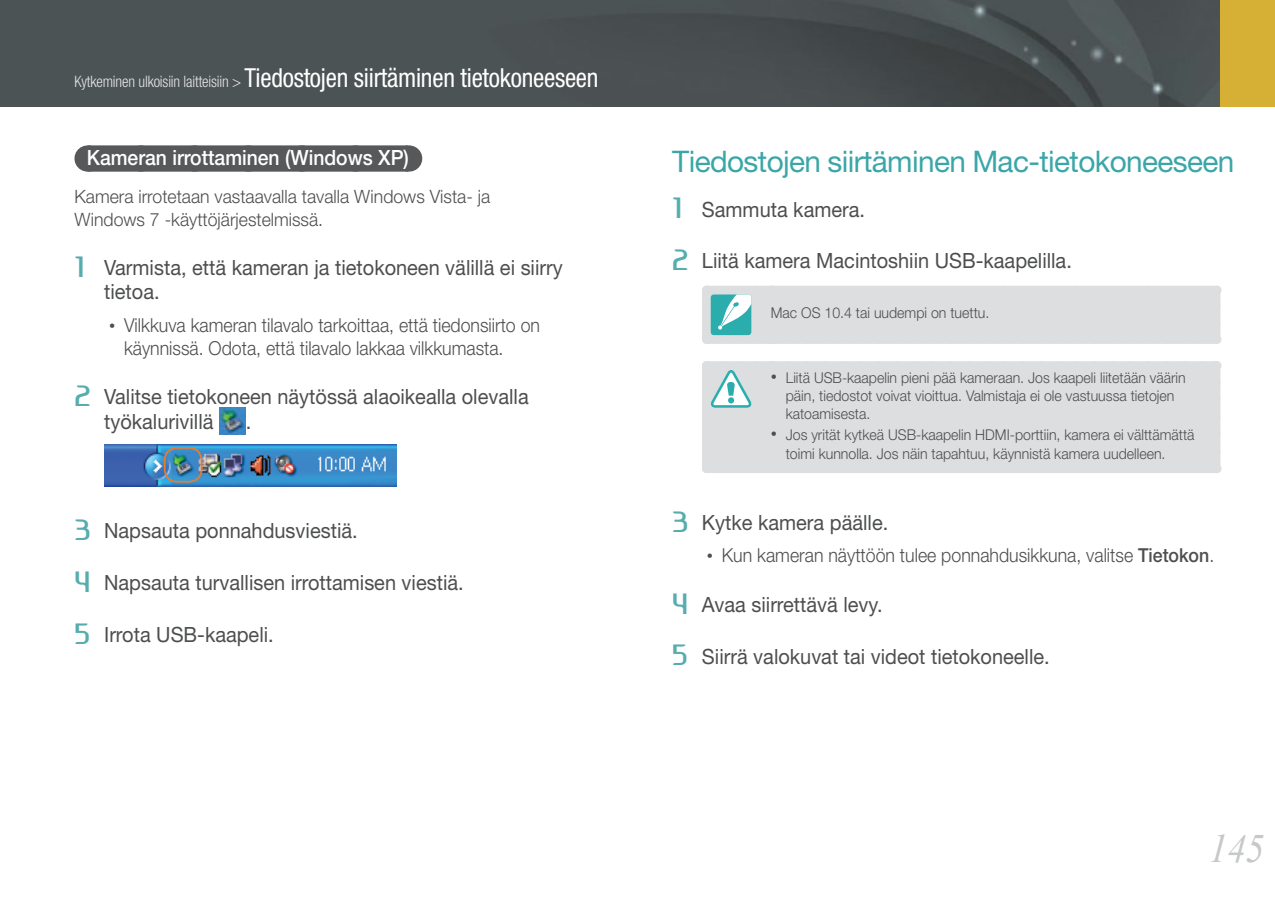
<style>
.page{position:relative;width:1275px;height:903px;background:#fff}
.page>*{position:absolute;margin:0;border:0;box-sizing:border-box;transform-origin:0 0}
.t1{font:italic 40.25px "Times New Roman";color:#c6c8ca;scale:.95 1}
.t2{font:29.75px "Helvetica Neue";letter-spacing:-.02em;color:#3ba6a7}
.t3{font:condensed 26.25px "Helvetica Neue";letter-spacing:-.01em;color:#fff;scale:.96 1}
.t4{font:21px/24.5px "Helvetica Neue";color:#4d4e4f;scale:.95 1}
.t5{font:500 21px "Helvetica Neue";color:#fff;scale:.92 1}
.t6{font:300 19.25px/22.8px "Helvetica Neue";color:#4d4e4f;scale:.92 1}
.t7{font:300 18.38px/22.8px "Helvetica Neue";color:#4d4e4f;scale:.96 1}
.t8{font:300 14.88px/18.4px "Helvetica Neue";color:#4d4e4f;scale:.95 1}
.s1{font-weight:300;font-size:15.75px;color:#e6e7e9}
.s2{font-family:"Ageonebold";font-size:26.25px;color:#57adae}
.s3{font-family:"Arial";font-weight:400;font-size:17.5px}
.s4{font-weight:500}
</style>
<div class="page">
<img style="left:0;top:0;width:1220px;height:107px">
<div style="left:1220px;top:0;width:55px;height:107px;background:#d6b035"></div>
<div style="left:88px;top:145px;width:320px;height:27px;background:#56585a"></div>
<svg style="left:141px;top:145px;width:240px;height:27px"></svg>
<svg style="left:408px;top:145px;width:1px;height:27px"></svg>
<img style="left:219px;top:408px;width:27px;height:26px">
<img style="left:104px;top:444px;width:293px;height:42px">
<div style="left:164px;top:447px;width:38px;height:36px;border:2px solid #ee792d;border-radius:12px"></div>
<div style="left:702px;top:286px;width:518px;height:58px;background:#dddedf"></div>
<div style="left:711px;top:370px;width:501px;height:94px;background:#dddedf"></div>
<div style="left:706px;top:361px;width:65px;height:9px;background:#dddedf"></div>
<div style="left:702px;top:366px;width:9px;height:103px;background:#dddedf"></div>
<div style="left:771px;top:361px;width:445px;height:9px;background:#dddedf"></div>
<div style="left:1212px;top:366px;width:8px;height:103px;background:#dddedf"></div>
<div style="left:706px;top:464px;width:65px;height:9px;background:#dddedf"></div>
<div style="left:771px;top:464px;width:445px;height:9px;background:#dddedf"></div>
<div style="left:789px;top:361px;width:431px;height:90px;background:#dddedf"></div>
<svg style="left:702px;top:361px;width:61px;height:90px"></svg>
<p class="t3" style="left:74px;top:68px;width:547px"><span class="s1">Kytkeminen ulkoisiin laitteisiin &gt;</span> Tiedostojen siirtäminen tietokoneeseen</p>
<p class="t5" style="left:87px;top:150px;width:352px">Kameran irrottaminen (Windows XP)</p>
<p class="t7" style="left:74px;top:187px;width:435px">Kamera irrotetaan vastaavalla tavalla Windows Vista- ja<br>Windows 7 -käyttöjärjestelmissä.</p>
<p class="t4" style="left:104px;top:257px;width:484px;text-indent:-30px"><span class="s2">1</span> Varmista, että kameran ja tietokoneen välillä ei siirry tietoa.</p>
<p class="t6" style="left:124px;top:316px;width:454px;text-indent:-15px"><span class="s3">•</span> Vilkkuva kameran tilavalo tarkoittaa, että tiedonsiirto on käynnissä. Odota, että tilavalo lakkaa vilkkumasta.</p>
<p class="t4" style="left:104px;top:386px;width:448px;text-indent:-30px"><span class="s2">2</span> Valitse tietokoneen näytössä alaoikealla olevalla työkalurivillä</p>
<p class="t4" style="left:246px;top:411px;width:7px">.</p>
<p class="t4" style="left:74px;top:521px;width:300px"><span class="s2">3</span> Napsauta ponnahdusviestiä.</p>
<p class="t4" style="left:74px;top:572px;width:411px"><span class="s2">4</span> Napsauta turvallisen irrottamisen viestiä.</p>
<p class="t4" style="left:74px;top:624px;width:211px"><span class="s2">5</span> Irrota USB-kaapeli.</p>
<h2 class="t2" style="left:672px;top:151px;width:564px">Tiedostojen siirtäminen Mac-tietokoneeseen</h2>
<p class="t4" style="left:672px;top:199px;width:204px"><span class="s2">1</span> Sammuta kamera.</p>
<p class="t4" style="left:672px;top:251px;width:422px"><span class="s2">2</span> Liitä kamera Macintoshiin USB-kaapelilla.</p>
<p class="t8" style="left:771px;top:305px;width:232px">Mac OS 10.4 tai uudempi on tuettu.</p>
<p class="t8" style="left:786px;top:370px;width:423px;text-indent:-15px"><span class="s3">•</span> Liitä USB-kaapelin pieni pää kameraan. Jos kaapeli liitetään väärin päin, tiedostot voivat vioittua. Valmistaja ei ole vastuussa tietojen katoamisesta.</p>
<p class="t8" style="left:786px;top:427px;width:432px;text-indent:-15px"><span class="s3">•</span> Jos yrität kytkeä USB-kaapelin HDMI-porttiin, kamera ei välttämättä toimi kunnolla. Jos näin tapahtuu, käynnistä kamera uudelleen.</p>
<p class="t4" style="left:672px;top:512px;width:229px"><span class="s2">3</span> Kytke kamera päälle.</p>
<p class="t6" style="left:707px;top:546px;width:553px"><span class="s3">•</span> Kun kameran näyttöön tulee ponnahdusikkuna, valitse <span class="s4">Tietokon</span>.</p>
<p class="t4" style="left:672px;top:594px;width:223px"><span class="s2">4</span> Avaa siirrettävä levy.</p>
<p class="t4" style="left:672px;top:646px;width:399px"><span class="s2">5</span> Siirrä valokuvat tai videot tietokoneelle.</p>
<h1 class="t1" style="left:1209px;top:826px;width:60px">145</h1>
</div>
